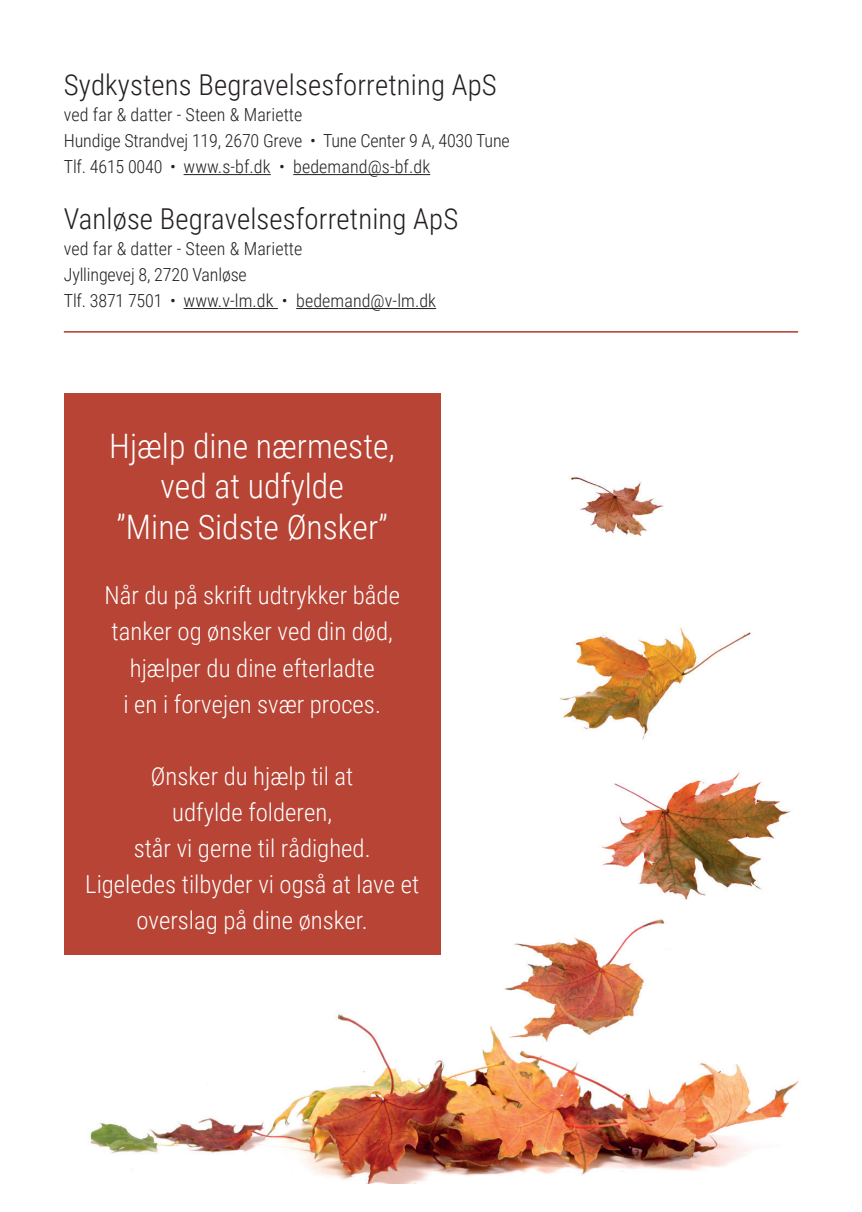
<style>
.page{position:relative;width:862px;height:1212px;background:#fff}
.page>*{position:absolute;margin:0;border:0;box-sizing:border-box;transform-origin:0 0}
.t1{font:300 33.75px/40.5px "Roboto Condensed";color:#fff;text-align:center}
.t2{font:300 28.8px "Roboto Condensed";letter-spacing:.005em;color:#231f20}
.t3{font:300 24.75px/36px "Roboto Condensed";color:#fff;text-align:center}
.t4{font:300 18px/26.1px "Roboto Condensed";letter-spacing:-.01em;color:#231f20}
</style>
<div class="page">
<img style="left:70px;top:331px;width:729px;height:853px">
<hr style="left:183px;top:174px;width:87px;height:1px;background:#231f20">
<hr style="left:293px;top:174px;width:137px;height:1px;background:#231f20">
<hr style="left:183px;top:308px;width:95px;height:1px;background:#231f20">
<hr style="left:296px;top:308px;width:140px;height:1px;background:#231f20">
<hr style="left:64px;top:331px;width:733px;height:2px;background:#b74435">
<div style="left:64px;top:393px;width:376px;height:561px;background:#b74435"></div>
<h2 class="t2" style="left:64px;top:64px;width:434px">Sydkystens Begravelsesforretning ApS</h2>
<p class="t4" style="left:64px;top:101px;width:447px">ved far &amp; datter - Steen &amp; Mariette<br>Hundige Strandvej 119, 2670 Greve • Tune Center 9 A, 4030 Tune<br>Tlf. 4615 0040 • www.s-bf.dk • bedemand@s-bf.dk</p>
<h2 class="t2" style="left:64px;top:198px;width:395px">Vanløse Begravelsesforretning ApS</h2>
<p class="t4" style="left:64px;top:235px;width:373px">ved far &amp; datter - Steen &amp; Mariette<br>Jyllingevej 8, 2720 Vanløse<br>Tlf. 3871 7501 • www.v-lm.dk • bedemand@v-lm.dk</p>
<h1 class="t1" style="left:109px;top:424px;width:287px">Hjælp dine nærmeste, ved at udfylde<br>”Mine Sidste Ønsker”</h1>
<h3 class="t3" style="left:104px;top:577px;width:297px">Når du på skrift udtrykker både tanker og ønsker ved din død, hjælper du dine efterladte<br>i en i forvejen svær proces.</h3>
<h3 class="t3" style="left:85px;top:757px;width:335px">Ønsker du hjælp til at<br>udfylde folderen,<br>står vi gerne til rådighed.<br>Ligeledes tilbyder vi også at lave et overslag på dine ønsker.</h3>
</div>
